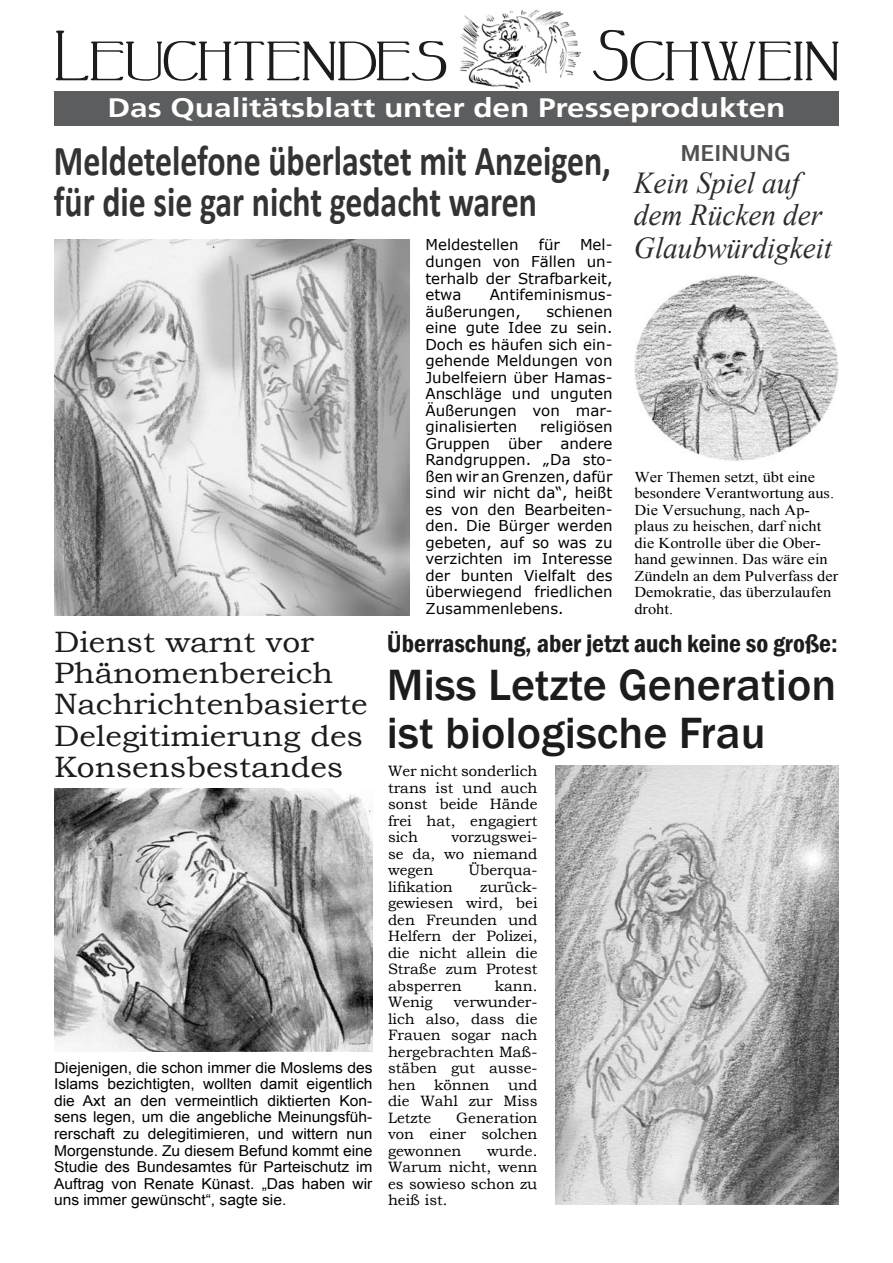
<style>
.page{position:relative;width:893px;height:1263px;background:#fff}
.page>*{position:absolute;margin:0;border:0;box-sizing:border-box;transform-origin:0 0}
.t1{font:68.85px "Peake";letter-spacing:-.005em;color:#1c1c1d;scale:1.11 1}
.t2{font:500 45px/48px "Franklin Gothic";color:#1c1c1d}
.t3{font:700 42.9px/41.1px "Calibri";color:#333234;scale:.79 1}
.t4{font:italic 30.3px/32.4px "Times New Roman";color:#2d2c2e;scale:.96 1}
.t5{font:29.55px/31px "Bookman Old Style";color:#1c1c1d;scale:1.08 1}
.t6{font:700 26.55px "Frutiger";color:#fff;scale:1.19 1}
.t7{font:600 condensed 25.5px "Franklin Gothic";color:#1c1c1d}
.t8{font:700 24.3px "Corbel";color:#505052}
.t9{font:15px/16.5px "Verdana";color:#000;text-align:justify}
.t10{font:15px/16.5px "Bookman Old Style";color:#000;text-align:justify}
.t11{font:15px/16.5px "Arial";color:#000;text-align:justify;scale:1.04 1}
.t12{font:15px/16.5px "Times New Roman";color:#000;scale:1.09 1}
</style>
<div class="page">
<div style="left:54px;top:92px;width:785px;height:34px;background:#5c5d5f"></div>
<img style="left:460px;top:10px;width:121px;height:78px">
<img style="left:555px;top:765px;width:284px;height:440px">
<img style="left:634px;top:275px;width:205px;height:186px">
<img style="left:54px;top:240px;width:355px;height:376px">
<img style="left:54px;top:789px;width:319px;height:262px">
<h1 class="t1" style="left:54px;top:16px;width:356px">Leuchtendes</h1>
<h1 class="t1" style="left:592px;top:16px;width:225px">Schwein</h1>
<h3 class="t6" style="left:107px;top:91px;width:571px">Das Qualitätsblatt unter den Presseprodukten</h3>
<h3 class="t3" style="left:54px;top:138px;width:707px">Meldetelefone überlastet mit Anzeigen, für die sie gar nicht gedacht waren</h3>
<p class="t9" style="left:425px;top:237px;width:95px">Meldestellen</p>
<p class="t9" style="left:539px;top:237px;width:23px">für</p>
<p class="t9" style="left:425px;top:237px;width:189px;text-indent:155px">Mel&shy;dungen von Fällen un&shy;terhalb der Strafbarkeit, etwa</p>
<p class="t9" style="left:425px;top:286px;width:189px;text-indent:64px">Antifeminismus&shy;äußerungen,</p>
<p class="t9" style="left:425px;top:303px;width:189px;text-indent:121px">schienen eine gute Idee zu sein.<br>Doch es häufen sich ein&shy;gehende Meldungen von Jubelfeiern über Hamas-Anschläge und unguten Äußerungen von mar&shy;ginalisierten</p>
<p class="t9" style="left:425px;top:418px;width:189px;text-indent:115px">religiösen Gruppen über andere Randgruppen. „Da sto&shy;ßen wir an Grenzen, dafür sind wir nicht da“, heißt es von den Bearbeiten&shy;den. Die Bürger werden gebeten, auf so was zu verzichten im Interesse der bunten Vielfalt des überwiegend friedlichen Zusammenlebens.</p>
<h3 class="t8" style="left:680px;top:137px;width:112px">MEINUNG</h3>
<h3 class="t4" style="left:634px;top:166px;width:208px">Kein Spiel auf dem Rücken der<br>Glaubwürdigkeit</h3>
<p class="t12" style="left:634px;top:468px;width:188px">Wer Themen setzt, übt eine besondere Verantwortung aus.<br>Die Versuchung, nach Ap&shy;plaus zu heischen, darf nicht die Kontrolle über die Ober&shy;hand gewinnen. Das wäre ein<br>Zündeln an dem Pulverfass der<br>Demokratie, das überzulaufen droht.</p>
<h3 class="t5" style="left:54px;top:627px;width:292px">Dienst warnt vor<br>Phänomenbereich<br>Nachrichtenbasierte<br>Delegitimierung des<br>Konsensbestandes</h3>
<p class="t11" style="left:54px;top:1059px;width:308px">Diejenigen, die schon immer die Moslems des Islams bezichtigten, wollten damit eigentlich die Axt an den vermeintlich diktierten Kon&shy;sens legen, um die angebliche Meinungsfüh&shy;rerschaft zu delegitimieren, und wittern nun Morgenstunde. Zu diesem Befund kommt eine Studie des Bundesamtes für Parteischutz im Auftrag von Renate Künast. „Das haben wir uns immer gewünscht“, sagte sie.</p>
<h3 class="t7" style="left:387px;top:626px;width:452px">Überraschung, aber jetzt auch keine so große:</h3>
<h2 class="t2" style="left:387px;top:661px;width:451px">Miss Letzte Generation ist biologische Frau</h2>
<p class="t10" style="left:388px;top:763px;width:151px">Wer nicht sonderlich trans ist und auch sonst beide Hände frei hat, engagiert sich</p>
<p class="t10" style="left:388px;top:829px;width:151px;text-indent:63px">vorzugswei&shy;se da, wo niemand wegen</p>
<p class="t10" style="left:468px;top:862px;width:71px">Überqua-</p>
<p class="t10" style="left:388px;top:878px;width:66px">lifikation</p>
<p class="t10" style="left:388px;top:878px;width:151px;text-indent:92px">zurück&shy;gewiesen wird, bei den Freunden und Helfern der Polizei, die nicht allein die Straße zum Protest absperren</p>
<p class="t10" style="left:495px;top:977px;width:44px">kann.</p>
<p class="t10" style="left:388px;top:994px;width:151px;text-indent:66px">verwunder&shy;lich also, dass die Frauen sogar nach hergebrachten Maß&shy;stäben gut ausse&shy;hen können und die Wahl zur Miss Letzte</p>
<p class="t10" style="left:388px;top:994px;width:46px">Wenig</p>
<p class="t10" style="left:388px;top:1109px;width:151px;text-indent:68px">Generation von einer solchen gewonnen</p>
<p class="t10" style="left:388px;top:1142px;width:151px;text-indent:99px">wurde.<br>Warum nicht, wenn es sowieso schon zu heiß ist.</p>
</div>
